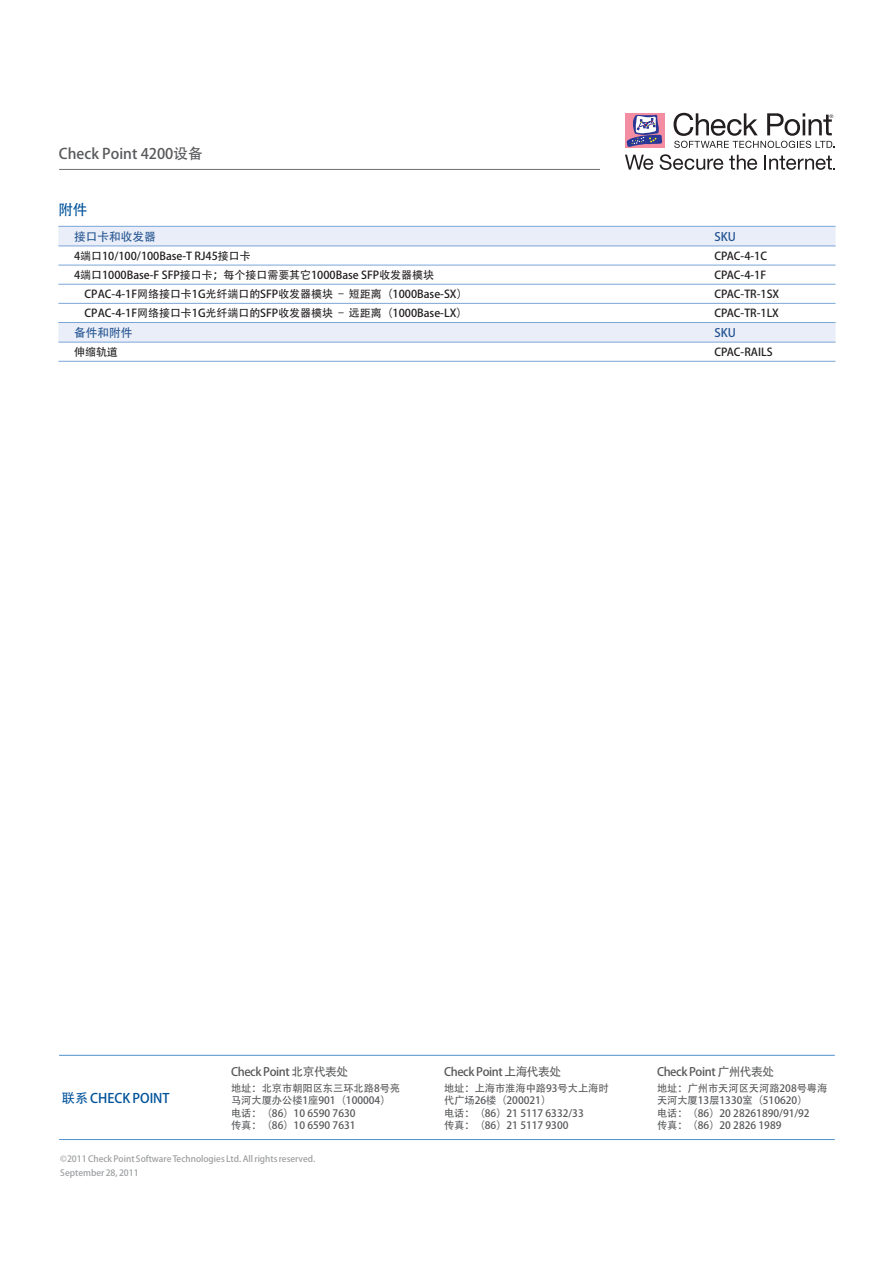
<style>
.page{position:relative;width:893px;height:1263px;background:#fff}
.page>*{position:absolute;margin:0;border:0;box-sizing:border-box;transform-origin:0 0}
.t1{font:14.55px "Helvetica Neue Bold GBK EUC H";color:#58595b}
.t2{font:14.55px "Helvetica Neue Medium GBK EUC H";color:#00539b}
.t3{font:13.2px "Helvetica Neue Medium GBK EUC H";color:#00539b}
.t4{font:11.7px "Helvetica Neue Bold GBK EUC H";letter-spacing:-.035em;color:#58595b}
.t5{font:11.7px "Helvetica Neue Bold GBK EUC H";color:#245592}
.t6{font:10.95px "Helvetica Neue Roman GBK EUC H";color:#231f20}
.t7{font:10.2px/12.3px "Helvetica Neue Roman GBK EUC H";color:#58595b}
.t8{font:10.2px "Helvetica Neue Bold GBK EUC H";color:#58595b}
.t9{font:8.7px/14.2px "Helvetica Neue Roman GBK EUC H";color:#9d9fa1}
</style>
<div class="page">
<hr style="left:59px;top:169px;width:541px;height:1px;background:#6d6e70">
<div style="left:625px;top:113px;width:40px;height:35px;background:#f48da1"></div>
<svg style="left:626px;top:115px;width:36px;height:32px"></svg>
<svg style="left:625px;top:155px;width:28px;height:15px"></svg>
<svg style="left:660px;top:154px;width:63px;height:16px"></svg>
<svg style="left:729px;top:155px;width:28px;height:15px"></svg>
<svg style="left:764px;top:155px;width:71px;height:15px"></svg>
<svg style="left:673px;top:113px;width:161px;height:35px"></svg>
<hr style="left:59px;top:1139px;width:776px;height:1px;background:#5191cd">
<hr style="left:59px;top:1055px;width:776px;height:1px;background:#5191cd">
<svg style="left:58px;top:227px;width:777px;height:115px"></svg>
<hr style="left:58px;top:226px;width:777px;height:1px;background:#7ba6d8">
<hr style="left:58px;top:246px;width:777px;height:1px;background:#7ba6d8">
<hr style="left:58px;top:265px;width:777px;height:1px;background:#7ba6d8">
<hr style="left:58px;top:284px;width:777px;height:1px;background:#7ba6d8">
<hr style="left:58px;top:303px;width:777px;height:1px;background:#7ba6d8">
<hr style="left:58px;top:322px;width:777px;height:1px;background:#7ba6d8">
<hr style="left:58px;top:342px;width:777px;height:1px;background:#7ba6d8">
<hr style="left:58px;top:361px;width:777px;height:1px;background:#7ba6d8">
<h1 class="t1" style="left:59px;top:148px;width:145px">Check Point 4200设备</h1>
<h1 class="t2" style="left:58px;top:205px;width:31px">附件</h1>
<p class="t5" style="left:74px;top:232px;width:83px">接口卡和收发器</p>
<p class="t5" style="left:714px;top:232px;width:23px">SKU</p>
<p class="t6" style="left:74px;top:252px;width:178px">4端口10/100/100Base-T RJ45接口卡</p>
<p class="t6" style="left:714px;top:252px;width:54px">CPAC-4-1C</p>
<p class="t6" style="left:74px;top:271px;width:361px">4端口1000Base-F SFP接口卡；每个接口需要其它1000Base SFP收发器模块</p>
<p class="t6" style="left:714px;top:271px;width:53px">CPAC-4-1F</p>
<p class="t6" style="left:85px;top:290px;width:384px">CPAC-4-1F网络接口卡1G光纤端口的SFP收发器模块 – 短距离（1000Base-SX）</p>
<p class="t6" style="left:714px;top:290px;width:66px">CPAC-TR-1SX</p>
<p class="t6" style="left:85px;top:309px;width:384px">CPAC-4-1F网络接口卡1G光纤端口的SFP收发器模块 – 远距离（1000Base-LX）</p>
<p class="t6" style="left:714px;top:309px;width:66px">CPAC-TR-1LX</p>
<p class="t5" style="left:74px;top:328px;width:60px">备件和附件</p>
<p class="t5" style="left:714px;top:328px;width:23px">SKU</p>
<p class="t6" style="left:74px;top:348px;width:45px">伸缩轨道</p>
<p class="t6" style="left:714px;top:348px;width:60px">CPAC-RAILS</p>
<p class="t3" style="left:62px;top:1093px;width:109px">联系 CHECK POINT</p>
<p class="t4" style="left:231px;top:1067px;width:119px">Check Point 北京代表处</p>
<p class="t7" style="left:231px;top:1083px;width:171px">地址：北京市朝阳区东三环北路8号亮马河大厦办公楼1座901（100004）</p>
<p class="t8" style="left:231px;top:1109px;width:126px">电话：（86）10 6590 7630</p>
<p class="t7" style="left:231px;top:1120px;width:126px">传真：（86）10 6590 7631</p>
<p class="t9" style="left:60px;top:1153px;width:256px">©2011 Check Point Software Technologies Ltd. All rights reserved.<br>September 28, 2011</p>
<p class="t4" style="left:444px;top:1067px;width:119px">Check Point 上海代表处</p>
<p class="t7" style="left:444px;top:1083px;width:166px">地址：上海市淮海中路93号大上海时代广场26楼（200021）</p>
<p class="t8" style="left:444px;top:1109px;width:141px">电话：（86）21 5117 6332/33</p>
<p class="t7" style="left:444px;top:1120px;width:126px">传真：（86）21 5117 9300</p>
<p class="t4" style="left:657px;top:1067px;width:119px">Check Point 广州代表处</p>
<p class="t7" style="left:657px;top:1083px;width:172px">地址：广州市天河区天河路208号粤海天河大厦13层1330室（510620）</p>
<p class="t8" style="left:657px;top:1109px;width:154px">电话：（86）20 28261890/91/92</p>
<p class="t7" style="left:657px;top:1120px;width:126px">传真：（86）20 2826 1989</p>
</div>
